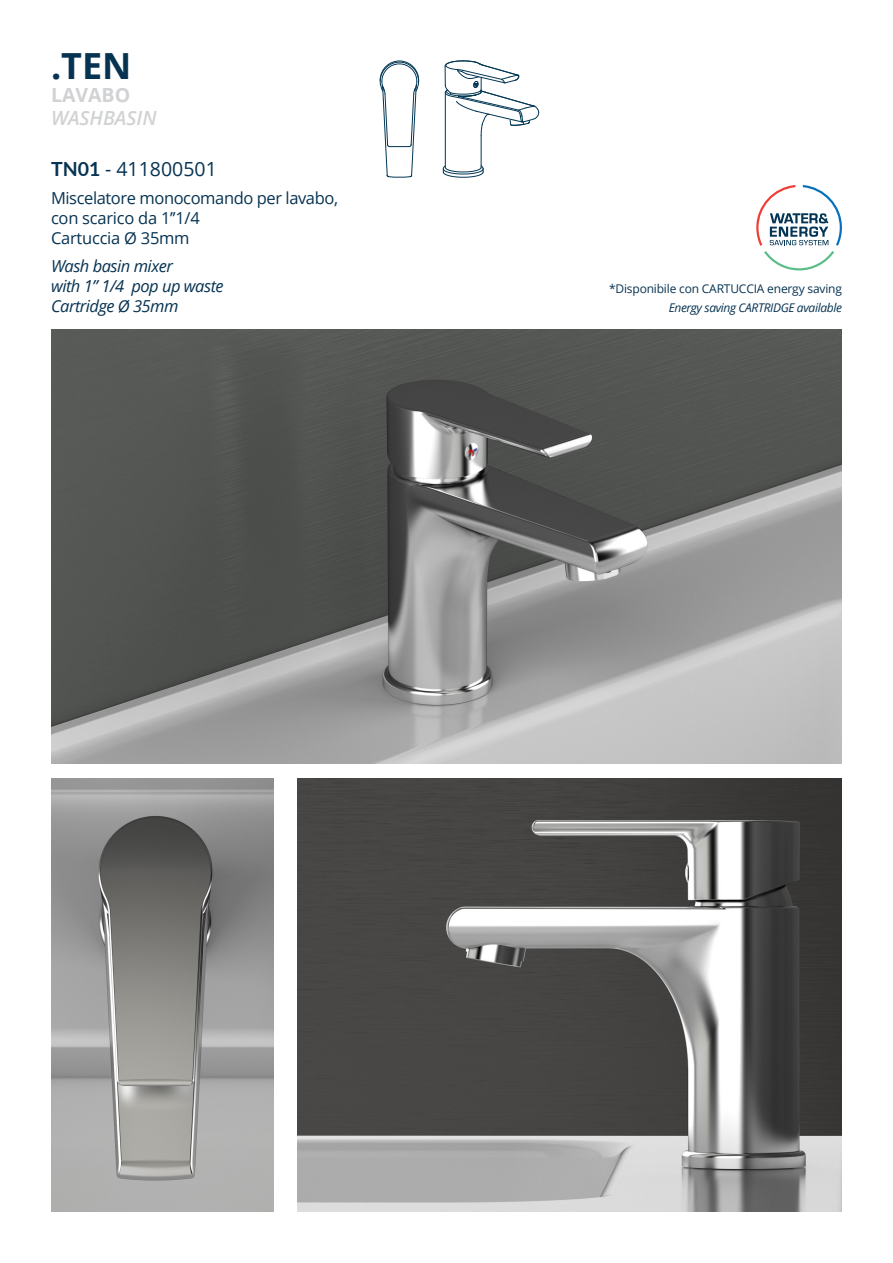
<style>
.page{position:relative;width:893px;height:1263px;background:#fff}
.page>*{position:absolute;margin:0;border:0;box-sizing:border-box;transform-origin:0 0}
.TITOLO{font:700 36px "Open Sans";color:#073352}
.TITOLO-2{font:italic 600 19.5px/23.4px "Open Sans";color:#d1d2d4}
.ARITCOLO_SKU{font:19.5px "Open Sans";color:#073352}
.DESCRIZIONE_ITA{font:16.5px/19.8px "Open Sans";letter-spacing:-.025em;color:#073352}
.DESCRIZIONE_ING{font:italic 16.5px/19.8px "Open Sans";letter-spacing:-.03em;color:#073352}
.DESCRIZIONE_ITA-2{font:12px "Open Sans";letter-spacing:-.015em;color:#073352}
.DESCRIZIONE_ING-2{font:italic 12px "Open Sans";letter-spacing:-.03em;color:#073352}
.s1{font-weight:700;font-style:normal}
.s2{font-family:"Lato";font-weight:700}
</style>
<div class="page">
<svg style="left:379px;top:60px;width:40px;height:117px"></svg>
<hr style="left:481px;top:136px;width:1px;height:31px;background:#023653">
<hr style="left:445px;top:93px;width:1px;height:75px;background:#023653">
<svg style="left:442px;top:165px;width:42px;height:13px"></svg>
<svg style="left:444px;top:60px;width:95px;height:76px"></svg>
<img style="left:51px;top:330px;width:791px;height:433px">
<img style="left:51px;top:778px;width:222px;height:434px">
<img style="left:298px;top:778px;width:544px;height:434px">
<svg style="left:756px;top:185px;width:86px;height:85px"></svg>
<p class="TITOLO" style="left:51px;top:40px;width:82px">.TEN</p>
<p class="TITOLO-2" style="left:51px;top:83px;width:107px"><span class="s1">LAVABO<br></span>WASHBASIN</p>
<p class="ARITCOLO_SKU" style="left:51px;top:155px;width:167px"><span class="s2">TN01</span> - 411800501</p>
<p class="DESCRIZIONE_ITA" style="left:51px;top:188px;width:289px">Miscelatore monocomando per lavabo, con scarico da 1’’1/4</p>
<p class="DESCRIZIONE_ITA" style="left:51px;top:228px;width:140px">Cartuccia Ø 35mm</p>
<p class="DESCRIZIONE_ING" style="left:51px;top:256px;width:174px">Wash basin mixer<br>with 1” 1/4 pop up waste</p>
<p class="DESCRIZIONE_ING" style="left:51px;top:295px;width:129px">Cartridge Ø 35mm</p>
<p class="DESCRIZIONE_ITA-2" style="left:609px;top:280px;width:234px">*Disponibile con CARTUCCIA energy saving</p>
<p class="DESCRIZIONE_ING-2" style="left:669px;top:299px;width:175px">Energy saving CARTRIDGE available</p>
</div>
